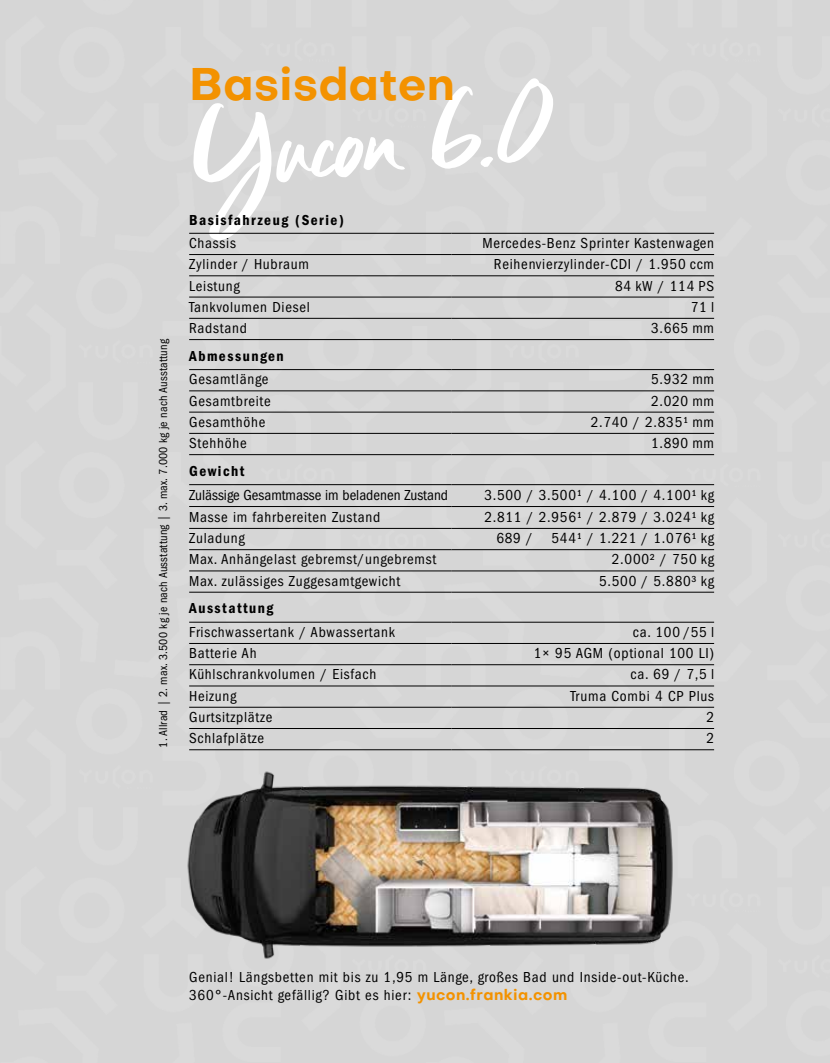
<style>
.page{position:relative;width:830px;height:1063px;background:#fff}
.page>*{position:absolute;margin:0;border:0;box-sizing:border-box;transform-origin:0 0}
.t1{font:105px "Clattering";color:#fff}
.t2{font:700 45px "Objectivity";color:#f39200}
.t3{font:condensed 15px/18px "ITC Franklin Gothic Std";letter-spacing:.05em;color:#000}
.t4{font:15px "ITC Franklin Gothic Std Dm Cd";letter-spacing:.1em;color:#000}
.t5{font:condensed 15px "ITC Franklin Gothic Std";color:#000}
.t6{font:condensed 12px "ITC Franklin Gothic Std";letter-spacing:.02em;color:#000}
.s1{font-family:"Objectivity";font-weight:700;font-stretch:normal;color:#f39200}
</style>
<div class="page">
<div style="left:0;top:0;width:829px;height:1063px;background:#d6d6d6"></div>
<img style="left:168px;top:765px;width:518px;height:199px">
<hr style="left:189px;top:707px;width:262px;height:1px;background:#000">
<hr style="left:451px;top:707px;width:262px;height:1px;background:#000">
<hr style="left:189px;top:728px;width:262px;height:1px;background:#000">
<hr style="left:451px;top:728px;width:262px;height:1px;background:#000">
<hr style="left:189px;top:750px;width:262px;height:1px;background:#000">
<hr style="left:451px;top:750px;width:262px;height:1px;background:#000">
<hr style="left:189px;top:233px;width:262px;height:1px;background:#000">
<hr style="left:451px;top:233px;width:262px;height:1px;background:#000">
<hr style="left:189px;top:254px;width:262px;height:1px;background:#000">
<hr style="left:451px;top:254px;width:262px;height:1px;background:#000">
<hr style="left:189px;top:276px;width:262px;height:1px;background:#000">
<hr style="left:451px;top:276px;width:262px;height:1px;background:#000">
<hr style="left:189px;top:297px;width:262px;height:1px;background:#000">
<hr style="left:451px;top:297px;width:262px;height:1px;background:#000">
<hr style="left:189px;top:318px;width:262px;height:1px;background:#000">
<hr style="left:451px;top:318px;width:262px;height:1px;background:#000">
<hr style="left:189px;top:339px;width:262px;height:1px;background:#000">
<hr style="left:451px;top:339px;width:262px;height:1px;background:#000">
<hr style="left:189px;top:369px;width:262px;height:1px;background:#000">
<hr style="left:451px;top:369px;width:262px;height:1px;background:#000">
<hr style="left:189px;top:391px;width:262px;height:1px;background:#000">
<hr style="left:451px;top:391px;width:262px;height:1px;background:#000">
<hr style="left:189px;top:412px;width:262px;height:1px;background:#000">
<hr style="left:451px;top:412px;width:262px;height:1px;background:#000">
<hr style="left:189px;top:433px;width:262px;height:1px;background:#000">
<hr style="left:451px;top:433px;width:262px;height:1px;background:#000">
<hr style="left:189px;top:454px;width:262px;height:1px;background:#000">
<hr style="left:451px;top:454px;width:262px;height:1px;background:#000">
<hr style="left:189px;top:484px;width:262px;height:1px;background:#000">
<hr style="left:451px;top:484px;width:262px;height:1px;background:#000">
<hr style="left:189px;top:506px;width:262px;height:1px;background:#000">
<hr style="left:451px;top:506px;width:262px;height:1px;background:#000">
<hr style="left:189px;top:528px;width:262px;height:1px;background:#000">
<hr style="left:451px;top:528px;width:262px;height:1px;background:#000">
<hr style="left:189px;top:549px;width:262px;height:1px;background:#000">
<hr style="left:451px;top:549px;width:262px;height:1px;background:#000">
<hr style="left:189px;top:571px;width:262px;height:1px;background:#000">
<hr style="left:451px;top:571px;width:262px;height:1px;background:#000">
<hr style="left:189px;top:592px;width:262px;height:1px;background:#000">
<hr style="left:451px;top:592px;width:262px;height:1px;background:#000">
<hr style="left:189px;top:622px;width:262px;height:1px;background:#000">
<hr style="left:451px;top:622px;width:262px;height:1px;background:#000">
<hr style="left:189px;top:643px;width:262px;height:1px;background:#000">
<hr style="left:451px;top:643px;width:262px;height:1px;background:#000">
<hr style="left:189px;top:664px;width:262px;height:1px;background:#000">
<hr style="left:451px;top:664px;width:262px;height:1px;background:#000">
<hr style="left:189px;top:686px;width:262px;height:1px;background:#000">
<hr style="left:451px;top:686px;width:262px;height:1px;background:#000">
<p class="t6" style="left:156px;top:748px;width:411px;rotate:-90deg">1. Allrad | 2. max. 3.500 kg je nach Ausstattung | 3. max. 7.000 kg je nach Ausstattung</p>
<h2 class="t2" style="left:189px;top:51px;width:267px">Basisdaten</h2>
<h1 class="t1" style="left:184px;top:91px;width:373px;rotate:-5deg">Yucon 6.0</h1>
<p class="t4" style="left:189px;top:211px;width:156px">Basisfahrzeug (Serie)</p>
<p class="t3" style="left:189px;top:234px;width:48px">Chassis</p>
<p class="t3" style="left:482px;top:234px;width:233px">Mercedes-Benz Sprinter Kastenwagen</p>
<p class="t3" style="left:189px;top:255px;width:121px">Zylinder / Hubraum</p>
<p class="t3" style="left:493px;top:255px;width:221px">Reihenvierzylinder-CDI / 1.950 ccm</p>
<p class="t3" style="left:189px;top:277px;width:52px">Leistung</p>
<p class="t3" style="left:614px;top:277px;width:100px">84 kW / 114 PS</p>
<p class="t3" style="left:189px;top:298px;width:122px">Tankvolumen Diesel</p>
<p class="t3" style="left:690px;top:298px;width:25px">71l</p>
<p class="t3" style="left:189px;top:319px;width:59px">Radstand</p>
<p class="t3" style="left:650px;top:319px;width:65px">3.665 mm</p>
<p class="t4" style="left:189px;top:347px;width:96px">Abmessungen</p>
<p class="t3" style="left:189px;top:370px;width:81px">Gesamtlänge</p>
<p class="t3" style="left:650px;top:370px;width:65px">5.932 mm</p>
<p class="t3" style="left:189px;top:392px;width:83px">Gesamtbreite</p>
<p class="t3" style="left:650px;top:392px;width:65px">2.020 mm</p>
<p class="t3" style="left:189px;top:413px;width:78px">Gesamthöhe</p>
<p class="t3" style="left:590px;top:413px;width:125px">2.740 / 2.835¹ mm</p>
<p class="t3" style="left:189px;top:434px;width:59px">Stehhöhe</p>
<p class="t3" style="left:650px;top:434px;width:65px">1.890 mm</p>
<p class="t4" style="left:189px;top:462px;width:57px">Gewicht</p>
<p class="t5" style="left:189px;top:486px;width:260px">Zulässige Gesamtmasse im beladenen Zustand</p>
<p class="t3" style="left:484px;top:486px;width:231px">3.500 / 3.500¹ / 4.100 / 4.100¹ kg</p>
<p class="t3" style="left:189px;top:508px;width:192px">Masse im fahrbereiten Zustand</p>
<p class="t3" style="left:484px;top:508px;width:231px">2.811 / 2.956¹ / 2.879 / 3.024¹ kg</p>
<p class="t3" style="left:189px;top:529px;width:57px">Zuladung</p>
<p class="t3" style="left:496px;top:529px;width:219px">689 / 544¹ / 1.221 / 1.076¹ kg</p>
<p class="t3" style="left:189px;top:551px;width:248px">Max. Anhängelast gebremst/ungebremst</p>
<p class="t3" style="left:611px;top:551px;width:104px">2.000² / 750 kg</p>
<p class="t3" style="left:189px;top:572px;width:212px">Max. zulässiges Zuggesamtgewicht</p>
<p class="t3" style="left:598px;top:572px;width:116px">5.500 / 5.880³ kg</p>
<p class="t4" style="left:189px;top:600px;width:86px">Ausstattung</p>
<p class="t3" style="left:189px;top:623px;width:207px">Frischwassertank / Abwassertank</p>
<p class="t3" style="left:632px;top:623px;width:83px">ca. 100 /55 l</p>
<p class="t3" style="left:189px;top:644px;width:69px">Batterie Ah</p>
<p class="t3" style="left:533px;top:644px;width:182px">1× 95 AGM (optional 100 LI)</p>
<p class="t3" style="left:189px;top:666px;width:188px">Kühlschrankvolumen / Eisfach</p>
<p class="t3" style="left:630px;top:666px;width:85px">ca. 69 / 7,5 l</p>
<p class="t3" style="left:189px;top:687px;width:49px">Heizung</p>
<p class="t3" style="left:570px;top:687px;width:145px">Truma Combi 4 CP Plus</p>
<p class="t3" style="left:189px;top:708px;width:85px">Gurtsitzplätze</p>
<p class="t3" style="left:706px;top:708px;width:9px">2</p>
<p class="t3" style="left:189px;top:729px;width:76px">Schlafplätze</p>
<p class="t3" style="left:706px;top:729px;width:9px">2</p>
<p class="t3" style="left:189px;top:968px;width:501px">Genial! Längsbetten mit bis zu 1,95 m Länge, großes Bad und Inside-out-Küche.<br>360°-Ansicht gefällig? Gibt es hier: <span class="s1">yucon.frankia.com</span></p>
</div>
